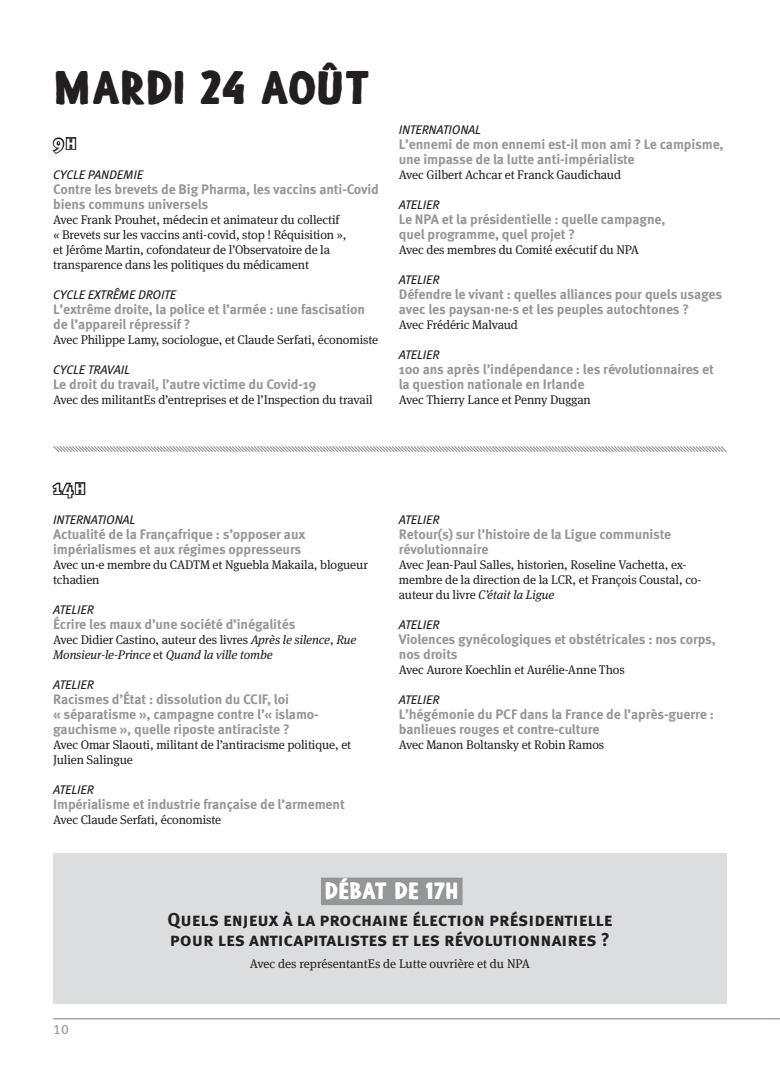
<style>
.page{position:relative;width:780px;height:1088px;background:#fff}
.page>*{position:absolute;margin:0;border:0;box-sizing:border-box;transform-origin:0 0}
.t1{font:45px "Blackore";color:#231f20}
.t2{font:22.5px "Blackore";color:#fff}
.t3{font:700 18.75px/20px "Meta Pro";color:#231f20}
.t4{font:700 18.75px "Meta Pro";color:#fff}
.t5{font:700 13.75px/15px "Meta Pro";letter-spacing:-.01em;color:#949698}
.t6{font:13.75px "Meta Pro";color:#949698}
.t7{font:12.5px/15px "Meta Serif Pro";letter-spacing:-.01em;color:#231f20}
.t8{font:italic 12.5px "Meta Pro";letter-spacing:-.01em;color:#231f20}
.t9{font:italic 12.5px/15px "Meta Serif Pro";letter-spacing:-.01em;color:#231f20}
.s1{font-style:normal}
.s2{font-style:italic}
</style>
<div class="page">
<hr style="left:53px;top:1018px;width:709px;height:1px;background:#949698">
<svg style="left:762px;top:1018px;width:18px;height:1px"></svg>
<svg style="left:52px;top:137px;width:25px;height:17px"></svg>
<svg style="left:52px;top:482px;width:34px;height:17px"></svg>
<div style="left:53px;top:854px;width:673px;height:150px;background:#dcddde"></div>
<div style="left:321px;top:877px;width:141px;height:28px;background:#949698"></div>
<svg style="left:53px;top:446px;width:674px;height:6px"></svg>
<h1 class="t1" style="left:53px;top:61px;width:318px">MARDI 24 AOÛT</h1>
<h3 class="t4" style="left:53px;top:130px;width:25px">9h</h3>
<p class="t8" style="left:53px;top:166px;width:91px">CYCLE PANDEMIE</p>
<p class="t5" style="left:53px;top:182px;width:327px">Contre les brevets de Big Pharma, les vaccins anti-Covid biens communs universels</p>
<p class="t7" style="left:53px;top:211px;width:295px">Avec Frank Prouhet, médecin et animateur du collectif « Brevets sur les vaccins anti-covid, stop ! Réquisition », et Jérôme Martin, cofondateur de l’Observatoire de la transparence dans les politiques du médicament</p>
<p class="t8" style="left:53px;top:286px;width:124px">CYCLE EXTRÊME DROITE</p>
<p class="t5" style="left:53px;top:302px;width:313px">L’extrême droite, la police et l’armée : une fascisation de l’appareil répressif ?</p>
<p class="t7" style="left:53px;top:331px;width:326px">Avec Philippe Lamy, sociologue, et Claude Serfati, économiste</p>
<p class="t8" style="left:53px;top:361px;width:78px">CYCLE TRAVAIL</p>
<p class="t5" style="left:53px;top:377px;width:264px">Le droit du travail, l’autre victime du Covid-19</p>
<p class="t7" style="left:53px;top:391px;width:321px">Avec des militantEs d’entreprises et de l’Inspection du travail</p>
<p class="t8" style="left:399px;top:121px;width:84px">INTERNATIONAL</p>
<p class="t5" style="left:399px;top:137px;width:326px">L’ennemi de mon ennemi est-il mon ami ? Le campisme, une impasse de la lutte anti-impérialiste</p>
<p class="t7" style="left:399px;top:166px;width:224px">Avec Gilbert Achcar et Franck Gaudichaud</p>
<p class="t8" style="left:399px;top:196px;width:42px">ATELIER</p>
<p class="t5" style="left:399px;top:212px;width:268px">Le NPA et la présidentielle : quelle campagne, quel programme, quel projet ?</p>
<p class="t7" style="left:399px;top:241px;width:242px">Avec des membres du Comité exécutif du NPA</p>
<p class="t8" style="left:399px;top:271px;width:42px">ATELIER</p>
<p class="t5" style="left:399px;top:287px;width:325px">Défendre le vivant : quelles alliances pour quels usages avec les paysan·ne·s et les peuples autochtones ?</p>
<p class="t7" style="left:399px;top:316px;width:121px">Avec Frédéric Malvaud</p>
<p class="t8" style="left:399px;top:346px;width:42px">ATELIER</p>
<p class="t5" style="left:399px;top:362px;width:316px">100 ans après l’indépendance : les révolutionnaires et la question nationale en Irlande</p>
<p class="t7" style="left:399px;top:391px;width:193px">Avec Thierry Lance et Penny Duggan</p>
<h3 class="t4" style="left:53px;top:475px;width:34px">14h</h3>
<p class="t8" style="left:53px;top:511px;width:84px">INTERNATIONAL</p>
<p class="t5" style="left:53px;top:527px;width:254px">Actualité de la Françafrique : s’opposer aux impérialismes et aux régimes oppresseurs</p>
<p class="t7" style="left:53px;top:556px;width:316px">Avec un·e membre du CADTM et Nguebla Makaila, blogueur tchadien</p>
<p class="t8" style="left:53px;top:601px;width:42px">ATELIER</p>
<p class="t5" style="left:53px;top:617px;width:244px">Écrire les maux d’une société d’inégalités</p>
<p class="t9" style="left:53px;top:631px;width:304px"><span class="s1">Avec Didier Castino, auteur des livres</span> Après le silence<span class="s1">,</span> Rue<br>Monsieur-le-Prince <span class="s1">et</span> Quand la ville tombe</p>
<p class="t8" style="left:53px;top:676px;width:42px">ATELIER</p>
<p class="t5" style="left:53px;top:692px;width:267px">Racismes d’État : dissolution du CCIF, loi<br>« séparatisme », campagne contre l’« islamo&shy;gauchisme », quelle riposte antiraciste ?</p>
<p class="t7" style="left:53px;top:736px;width:299px">Avec Omar Slaouti, militant de l’antiracisme politique, et<br>Julien Salingue</p>
<p class="t8" style="left:53px;top:781px;width:42px">ATELIER</p>
<p class="t5" style="left:53px;top:797px;width:293px">Impérialisme et industrie française de l’armement</p>
<p class="t7" style="left:53px;top:811px;width:170px">Avec Claude Serfati, économiste</p>
<p class="t8" style="left:399px;top:511px;width:42px">ATELIER</p>
<p class="t5" style="left:399px;top:527px;width:274px">Retour(s) sur l’histoire de la Ligue communiste révolutionnaire</p>
<p class="t7" style="left:399px;top:556px;width:304px">Avec Jean-Paul Salles, historien, Roseline Vachetta, ex&shy;membre de la direction de la LCR, et François Coustal, co&shy;auteur du livre <span class="s2">C’était la Ligue</span></p>
<p class="t8" style="left:399px;top:616px;width:42px">ATELIER</p>
<p class="t5" style="left:399px;top:632px;width:318px">Violences gynécologiques et obstétricales : nos corps, nos droits</p>
<p class="t7" style="left:399px;top:661px;width:227px">Avec Aurore Koechlin et Aurélie-Anne Thos</p>
<p class="t8" style="left:399px;top:691px;width:42px">ATELIER</p>
<p class="t5" style="left:399px;top:707px;width:316px">L’hégémonie du PCF dans la France de l’après-guerre : banlieues rouges et contre-culture</p>
<p class="t7" style="left:399px;top:736px;width:207px">Avec Manon Boltansky et Robin Ramos</p>
<p class="t6" style="left:53px;top:1020px;width:17px">10</p>
<h2 class="t2" style="left:324px;top:877px;width:136px">Débat de 17h</h2>
<h3 class="t3" style="left:167px;top:910px;width:446px">Quels enjeux à la prochaine élection présidentielle pour les anticapitalistes et les révolutionnaires ?</h3>
<p class="t7" style="left:250px;top:956px;width:281px">Avec des représentantEs de Lutte ouvrière et du NPA</p>
</div>
